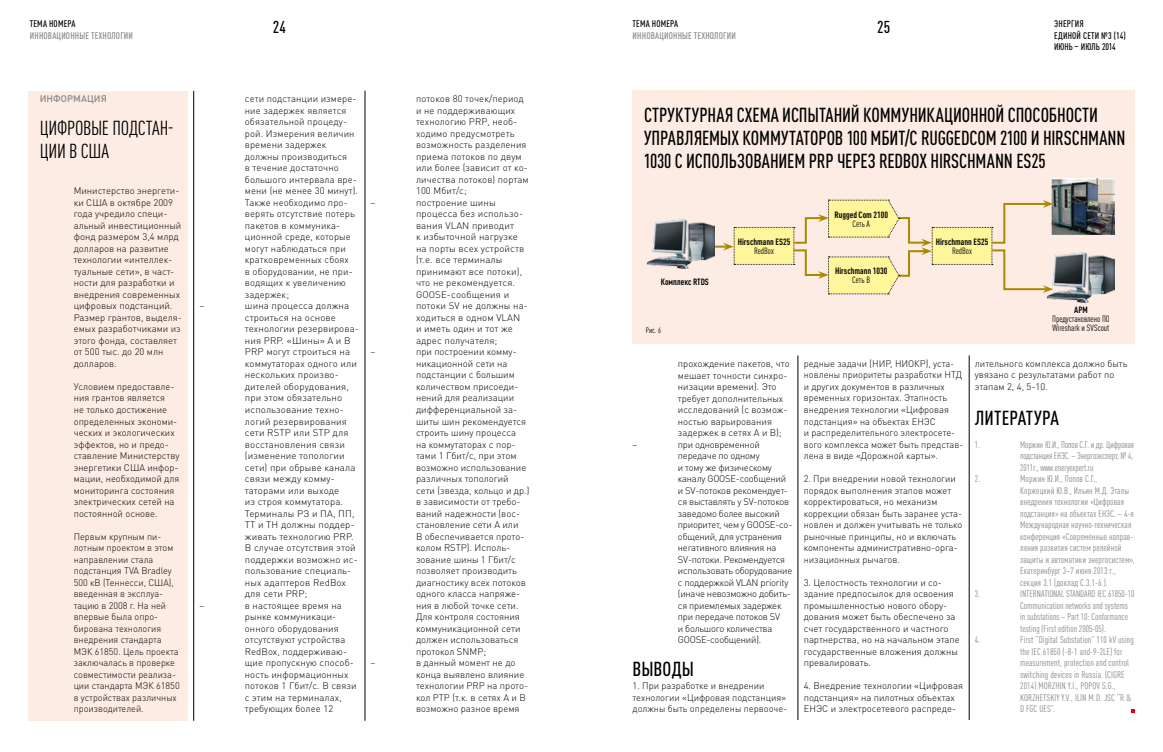
<style>
.page{position:relative;width:1163px;height:752px;background:#fff}
.page>*{position:absolute;margin:0;border:0;box-sizing:border-box;transform-origin:0 0}
.t1{font:500 condensed 20px/23px "DIN Pro";letter-spacing:-.005em;color:#000;scale:.95 1}
.t2{font:condensed 20px/23px "DIN Pro";letter-spacing:-.015em;color:#000}
.t3{font:500 condensed 20px "DIN Pro";letter-spacing:-.005em;color:#000}
.t4{font:500 condensed 17px "DIN Pro";color:#000}
.t5{font:300 9.5px/11.5px "DIN Pro";color:#000}
.t6{font:condensed 9.5px/11.5px "DIN Pro";letter-spacing:.01em;color:#868786}
.t7{font:300 9.5px/11.5px "DIN Pro";letter-spacing:-.025em;color:#000}
.t8{font:300 9.5px/11.5px "DIN Pro";color:#000;scale:.96 1}
.t9{font:500 condensed 9.5px/11.5px "DIN Pro";letter-spacing:.02em;color:#000}
.t10{font:500 condensed 9.5px "DIN Pro";letter-spacing:.02em;color:#868786}
.t11{font:500 9.5px "DIN Pro";color:#868786}
.t12{font:700 condensed 9px "DIN Pro";color:#000}
.t13{font:condensed 9px/9px "DIN Pro";color:#000}
.t14{font:condensed 8px "DIN Pro";color:#000}
</style>
<div class="page">
<hr style="left:797px;top:355px;width:1px;height:364px;background:#000">
<hr style="left:968px;top:355px;width:1px;height:364px;background:#000">
<div style="left:28px;top:91px;width:160px;height:629px;background:#fdece4"></div>
<div style="left:632px;top:91px;width:502px;height:253px;background:#fdece4"></div>
<img style="left:1051px;top:178px;width:63px;height:56px">
<img style="left:1046px;top:252px;width:67px;height:50px">
<hr style="left:694px;top:245px;width:32px;height:2px;background:#ac8800">
<svg style="left:722px;top:200px;width:331px;height:94px"></svg>
<img style="left:646px;top:219px;width:68px;height:50px">
<hr style="left:193px;top:91px;width:1px;height:629px;background:#000">
<hr style="left:365px;top:91px;width:1px;height:629px;background:#000">
<p class="t9" style="left:30px;top:17px;width:47px">ТЕМА НОМЕРА</p>
<p class="t10" style="left:30px;top:28px;width:99px">ИННОВАЦИОННЫЕ ТЕХНОЛОГИИ</p>
<p class="t11" style="left:40px;top:92px;width:29px">ИНФОРМАЦИЯ</p>
<h1 class="t2" style="left:40px;top:114px;width:136px">Цифровые подстан&shy;ции в США</h1>
<p class="t5" style="left:74px;top:185px;width:109px">Министерство энергети&shy;ки США в октябре 2009 года учредило специ&shy;альный инвестиционный фонд размером 3,4 млрд долларов на развитие технологии «интеллек&shy;туальные сети», в част&shy;ности для разработки и внедрения современных цифровых подстанций.<br>Размер грантов, выделя&shy;емых разработчиками из этого фонда, составляет от 500 тыс. до 20 млн долларов.</p>
<p class="t5" style="left:74px;top:380px;width:107px">Условием предоставле&shy;ния грантов является<br>не только достижение определенных экономи&shy;ческих и экологических эффектов, но и предо&shy;ставление Министерству энергетики США инфор&shy;мации, необходимой для мониторинга состояния электрических сетей на постоянной основе.</p>
<p class="t8" style="left:74px;top:530px;width:112px">Первым крупным пи&shy;лотным проектом в этом направлении стала подстанция TVA Bradley<br>500 кВ (Теннесси, США), введенная в эксплуа&shy;тацию в 2008 г. На ней впервые была опро&shy;бирована технология внедрения стандарта<br>МЭК 61850. Цель проекта заключалась в проверке совместимости реализа&shy;ции стандарта МЭК 61850 в устройствах различных производителей.</p>
<h2 class="t4" style="left:273px;top:14px;width:15px">24</h2>
<h2 class="t4" style="left:876px;top:14px;width:15px">25</h2>
<p class="t9" style="left:1054px;top:17px;width:73px">ЭНЕРГИЯ<br>ЕДИНОЙ СЕТИ №3 (14)<br>ИЮНЬ – ИЮЛЬ 2014</p>
<p class="t9" style="left:632px;top:17px;width:47px">ТЕМА НОМЕРА</p>
<p class="t10" style="left:632px;top:28px;width:99px">ИННОВАЦИОННЫЕ ТЕХНОЛОГИИ</p>
<p class="t5" style="left:245px;top:93px;width:115px">сети подстанции измере&shy;ние задержек является обязательной процеду&shy;рой. Измерения величин времени задержек должны производиться<br>в течение достаточно большого интервала вре&shy;мени (не менее 30 минут).<br>Также необходимо про&shy;верять отсутствие потерь пакетов в коммуника&shy;ционной среде, которые могут наблюдаться при кратковременных сбоях<br>в оборудовании, не при&shy;водящих к увеличению задержек;</p>
<p class="t5" style="left:199px;top:300px;width:6px">–</p>
<p class="t5" style="left:245px;top:300px;width:116px">шина процесса должна строиться на основе технологии резервирова&shy;ния PRP. «Шины» А и В<br>PRP могут строиться на коммутаторах одного или нескольких произво&shy;дителей оборудования, при этом обязательно использование техно&shy;логий резервирования сети RSTP или STP для восстановления связи (изменение топологии сети) при обрыве канала связи между комму&shy;таторами или выходе<br>из строя коммутатора.<br>Терминалы РЗ и ПА, ПП,<br>ТТ и ТН должны поддер&shy;живать технологию PRP.<br>В случае отсутствия этой поддержки возможно ис&shy;пользование специаль&shy;ных адаптеров RedBox для сети PRP;<br>в настоящее время на рынке коммуникаци&shy;онного оборудования отсутствуют устройства<br>RedBox, поддерживаю&shy;щие пропускную способ&shy;ность информационных потоков 1 Гбит/с. В связи с этим на терминалах, требующих более 12</p>
<p class="t5" style="left:416px;top:93px;width:114px">потоков 80 точек/период и не поддерживающих технологию PRP, необ&shy;ходимо предусмотреть возможность разделения приема потоков по двум или более (зависит от ко&shy;личества потоков) портам<br>100 Мбит/с;</p>
<p class="t5" style="left:370px;top:196px;width:6px">–</p>
<p class="t5" style="left:416px;top:196px;width:113px">построение шины процесса без использо&shy;вания VLAN приводит<br>к избыточной нагрузке на порты всех устройств (т.е. все терминалы принимают все потоки), что не рекомендуется.<br>GOOSE-сообщения и потоки SV не должны на&shy;ходиться в одном VLAN и иметь один и тот же адрес получателя;</p>
<p class="t5" style="left:370px;top:346px;width:6px">–</p>
<p class="t5" style="left:416px;top:346px;width:115px">при построении комму&shy;никационной сети на подстанции с большим количеством присоеди&shy;нений для реализации дифференциальной за&shy;шиты шин рекомендуется строить шину процесса<br>на коммутаторах с пор&shy;тами 1 Гбит/с, при этом возможно использование различных топологий сети (звезда, кольцо и др.) в зависимости от требо&shy;ваний надежности (вос&shy;становление сети А или<br>В обеспечивается прото&shy;колом RSTP). Исполь&shy;зование шины 1 Гбит/с позволяет производить диагностику всех потоков одного класса напряже&shy;ния в любой точке сети.<br>Для контроля состояния коммуникационной сети должен использоваться протокол SNMP;</p>
<p class="t5" style="left:370px;top:656px;width:6px">–</p>
<p class="t5" style="left:416px;top:656px;width:114px">в данный момент не до конца выявлено влияние технологии PRP на прото&shy;кол PTP (т.к. в сетях А и В возможно разное время</p>
<h1 class="t1" style="left:644px;top:101px;width:477px">СТРУКТУРНАЯ СХЕМА ИСПЫТАНИ Й КОММУНИ КАЦИОННОЙ СПОСОБНОСТИ<br>УПРАВЛЯЕМЫХ КОММУТАТОРОВ 100 МБИТ/С RUGGEDCOM 2100 И HIRSCH</h1>
<h1 class="t1" style="left:1087px;top:124px;width:30px">MANN</h1>
<h1 class="t1" style="left:644px;top:147px;width:319px">1030 C ИСПОЛЬЗОВАНИЕМ PRP ЧЕРЕЗ REDBOX HIRSCH</h1>
<h1 class="t1" style="left:975px;top:147px;width:75px">MANN ES25</h1>
<p class="t12" style="left:737px;top:235px;width:54px">Hirschmann ES25</p>
<p class="t13" style="left:754px;top:245px;width:21px">RedBox</p>
<p class="t12" style="left:834px;top:207px;width:55px">Rugged Com 2100</p>
<p class="t13" style="left:852px;top:218px;width:19px">Сеть A</p>
<p class="t12" style="left:834px;top:264px;width:54px">Hirschmann 1030</p>
<p class="t12" style="left:660px;top:275px;width:50px">Комплекс RTDS</p>
<p class="t13" style="left:852px;top:275px;width:19px">Сеть B</p>
<p class="t14" style="left:645px;top:324px;width:17px">Рис. 6</p>
<p class="t12" style="left:935px;top:235px;width:54px">Hirschmann ES25</p>
<p class="t13" style="left:952px;top:245px;width:21px">RedBox</p>
<p class="t12" style="left:1073px;top:303px;width:15px">АРМ</p>
<p class="t13" style="left:1051px;top:314px;width:59px">Предустановлено ПО<br>Wireshark и SVScout</p>
<p class="t7" style="left:677px;top:357px;width:116px">прохождение пакетов, что мешает точности синхро&shy;низации времени). Это требует дополнительных исследований (с возмож&shy;ностью варьирования задержек в сетях А и В); при одновременной передаче по одному<br>и тому же физическому каналу GOOSE-сообщений и SV-потоков рекомендует&shy;ся выставлять у SV-потоков заведомо более высокий приоритет, чем у GOOSE-со&shy;общений, для устранения негативного влияния на<br>SV-потоки. Рекомендуется использовать оборудование с поддержкой VLAN priority (иначе невозможно добить&shy;ся приемлемых задержек при передаче потоков SV<br>и большого количества<br>GOOSE-сообщений).</p>
<h1 class="t3" style="left:632px;top:653px;width:63px">ВЫВОДЫ</h1>
<p class="t5" style="left:632px;top:679px;width:156px">1. При разработке и внедрении технологии «Цифровая подстанция» должны быть определены первооче-</p>
<p class="t5" style="left:803px;top:357px;width:161px">редные задачи (НИР, НИОКР), уста&shy;новлены приоритеты разработки НТД и других документов в различных временных горизонтах. Этапность внедрения технологии «Цифровая подстанция» на объектах ЕНЭС<br>и распределительного электросете&shy;вого комплекса может быть представ&shy;лена в виде «Дорожной карты».</p>
<p class="t5" style="left:803px;top:472px;width:160px">2. При внедрении новой технологии порядок выполнения этапов может корректироваться, но механизм коррекции обязан быть заранее уста&shy;новлен и должен учитывать не только рыночные принципы, но и включать компоненты административно-орга&shy;низационных рычагов.</p>
<p class="t5" style="left:803px;top:576px;width:158px">3. Целостность технологии и со&shy;здание предпосылок для освоения промышленностью нового обору&shy;дования может быть обеспечено за счет государственного и частного партнерства, но на начальном этапе государственные вложения должны превалировать.</p>
<p class="t5" style="left:803px;top:679px;width:161px">4. Внедрение технологии «Цифровая подстанция» на пилотных объектах<br>ЕНЭС и электросетевого распреде-</p>
<p class="t5" style="left:974px;top:357px;width:154px">лительного комплекса должно быть увязано с результатами работ по этапам 2, 4, 5-10.</p>
<h1 class="t3" style="left:974px;top:403px;width:86px">ЛИТЕРАТУРА</h1>
<p class="t6" style="left:974px;top:437px;width:30px">1. М</p>
<p class="t6" style="left:1020px;top:437px;width:115px;text-align:justify;text-indent:5px">оржин Ю.И., Попов С.Г. и др. Цифровая подстанция ЕНЭС. – Энергоэксперт, № 4, 2011г., www.eneryexpert.ru</p>
<p class="t6" style="left:974px;top:472px;width:30px">2. М</p>
<p class="t6" style="left:1020px;top:472px;width:116px;text-indent:5px">оржин Ю.И., Попов С.Г.,<br>Коржецкий Ю.В., Ильин М.Д. Этапы внедрения технологии «Цифровая подстанция» на объектах ЕНЭС. – 4-я<br>Международная научно-техническая конференция «Современные направ&shy;ления развития систем релейной защиты и автоматики энергосистем»,<br>Екатеринбург 3–7 июня 2013 г., секция 3.1 (доклад С.3.1-6.).</p>
<p class="t6" style="left:974px;top:587px;width:7px">3.</p>
<p class="t6" style="left:1020px;top:587px;width:116px">INTERNATIONAL STANDARD IEC 61850-10<br>Communication networks and systems in substations – Part 10: Conformance testing (First edition 2005-05).</p>
<p class="t6" style="left:974px;top:633px;width:7px">4.</p>
<p class="t6" style="left:1020px;top:633px;width:115px">First “Digital Substation” 110 kV using the IEC 61850 (-8-1 and-9-2LE) for measurement, protection and control switching devices in Russia. (CIGRE<br>2014) MORZHIN Y.I., POPOV S.G.,<br>KORZHETSKIY Y.V., ILIN M.D. JSC “R &amp;<br>D FGC UES”.</p>
</div>
